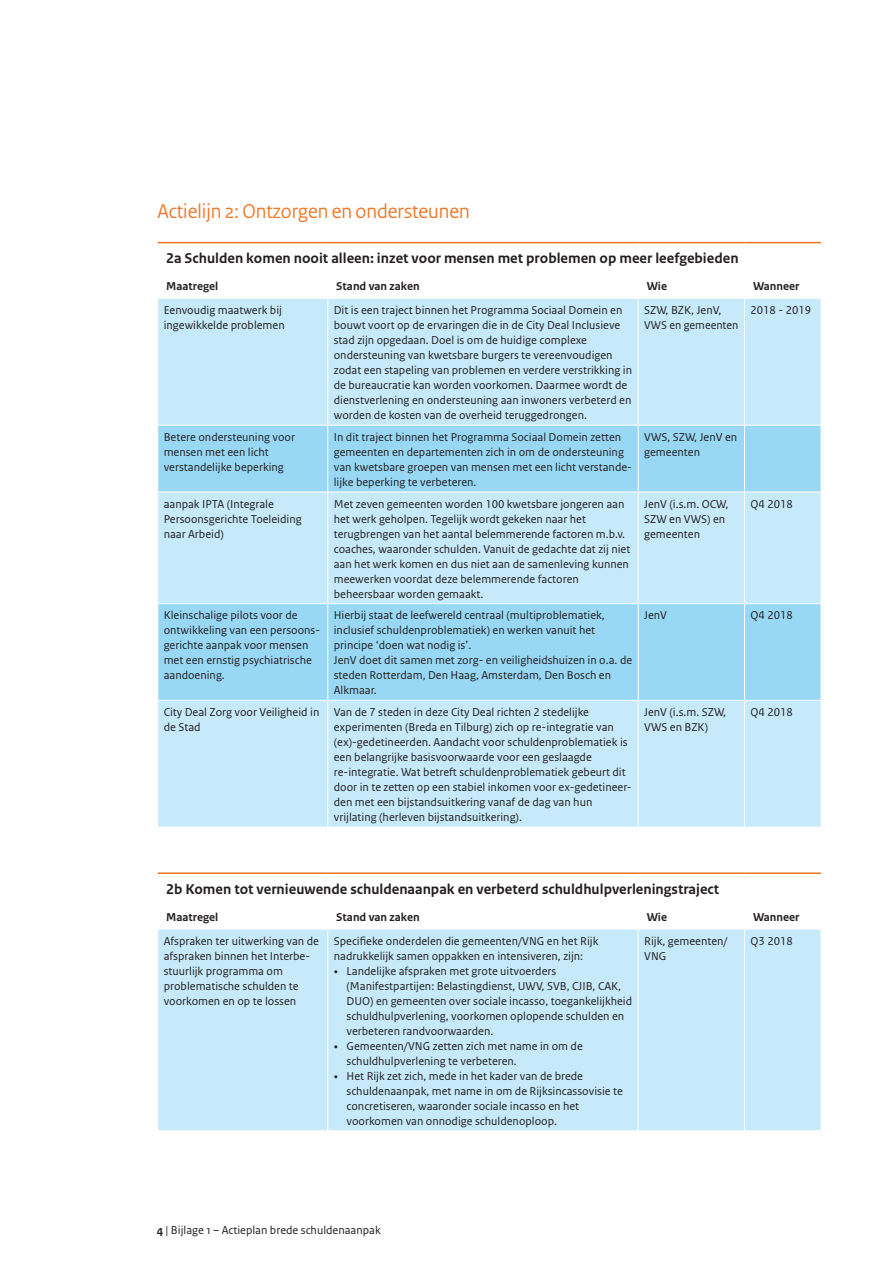
<style>
.page{position:relative;width:893px;height:1263px;background:#fff}
.page>*{position:absolute;margin:0;border:0;box-sizing:border-box;transform-origin:0 0}
._04_RO_Paragraafkop{font:21px "Rijksoverheid Sans Heading";color:#f47321}
._30_RO_Tabel_Kop{font:700 15px "Rijksoverheid Sans Text";color:#231f20}
._32_RO_Tabel_Broodte{font:12px/15px "Rijksoverheid Sans Text";color:#231f20}
._31_RO_Tabel_Tussenk{font:700 12px "Rijksoverheid Sans Text";color:#231f20}
.s1{font-family:"Rijksoverheid Serif"}
.s2{font-weight:700}
</style>
<div class="page">
<div style="left:158px;top:299px;width:663px;height:528px;background:#c6eafa"></div>
<svg style="left:158px;top:426px;width:663px;height:274px;background:#acdff7"></svg>
<hr style="left:327px;top:299px;width:1px;height:126px;background:#fff">
<hr style="left:638px;top:299px;width:1px;height:126px;background:#fff">
<hr style="left:744px;top:299px;width:1px;height:126px;background:#fff">
<hr style="left:157px;top:425px;width:171px;height:1px;background:#fff">
<hr style="left:328px;top:425px;width:310px;height:1px;background:#fff">
<hr style="left:327px;top:426px;width:1px;height:65px;background:#fff">
<hr style="left:638px;top:425px;width:106px;height:1px;background:#fff">
<hr style="left:638px;top:426px;width:1px;height:65px;background:#fff">
<hr style="left:744px;top:425px;width:77px;height:1px;background:#fff">
<hr style="left:744px;top:426px;width:1px;height:65px;background:#fff">
<hr style="left:157px;top:491px;width:171px;height:1px;background:#fff">
<hr style="left:328px;top:491px;width:310px;height:1px;background:#fff">
<hr style="left:327px;top:492px;width:1px;height:111px;background:#fff">
<hr style="left:638px;top:491px;width:106px;height:1px;background:#fff">
<hr style="left:638px;top:492px;width:1px;height:111px;background:#fff">
<hr style="left:744px;top:491px;width:77px;height:1px;background:#fff">
<hr style="left:744px;top:492px;width:1px;height:111px;background:#fff">
<hr style="left:157px;top:603px;width:171px;height:1px;background:#fff">
<hr style="left:328px;top:603px;width:310px;height:1px;background:#fff">
<hr style="left:327px;top:604px;width:1px;height:96px;background:#fff">
<hr style="left:638px;top:603px;width:106px;height:1px;background:#fff">
<hr style="left:638px;top:604px;width:1px;height:96px;background:#fff">
<hr style="left:744px;top:603px;width:77px;height:1px;background:#fff">
<hr style="left:744px;top:604px;width:1px;height:96px;background:#fff">
<hr style="left:157px;top:700px;width:171px;height:1px;background:#fff">
<hr style="left:328px;top:700px;width:310px;height:1px;background:#fff">
<hr style="left:327px;top:701px;width:1px;height:126px;background:#fff">
<hr style="left:638px;top:700px;width:106px;height:1px;background:#fff">
<hr style="left:638px;top:701px;width:1px;height:126px;background:#fff">
<hr style="left:744px;top:700px;width:77px;height:1px;background:#fff">
<hr style="left:744px;top:701px;width:1px;height:126px;background:#fff">
<hr style="left:158px;top:242px;width:170px;height:1px;background:#f47321">
<hr style="left:328px;top:242px;width:310px;height:1px;background:#f47321">
<hr style="left:638px;top:242px;width:106px;height:1px;background:#f47321">
<hr style="left:744px;top:242px;width:77px;height:1px;background:#f47321">
<div style="left:158px;top:930px;width:663px;height:200px;background:#c6eafa"></div>
<hr style="left:327px;top:929px;width:1px;height:201px;background:#fff">
<hr style="left:638px;top:929px;width:1px;height:201px;background:#fff">
<hr style="left:744px;top:929px;width:1px;height:201px;background:#fff">
<hr style="left:158px;top:872px;width:170px;height:2px;background:#f47321">
<hr style="left:328px;top:872px;width:310px;height:2px;background:#f47321">
<hr style="left:638px;top:872px;width:106px;height:2px;background:#f47321">
<hr style="left:744px;top:872px;width:77px;height:2px;background:#f47321">
<p class="_04_RO_Paragraafkop" style="left:157px;top:199px;width:314px">Actielijn 2: Ontzorgen en ondersteunen</p>
<p class="_30_RO_Tabel_Kop" style="left:166px;top:250px;width:574px">2a Schulden komen nooit alleen: inzet voor mensen met problemen op meer leefgebieden</p>
<p class="_31_RO_Tabel_Tussenk" style="left:166px;top:279px;width:54px">Maatregel</p>
<p class="_31_RO_Tabel_Tussenk" style="left:336px;top:279px;width:85px">Stand van zaken</p>
<p class="_31_RO_Tabel_Tussenk" style="left:647px;top:279px;width:22px">Wie</p>
<p class="_31_RO_Tabel_Tussenk" style="left:753px;top:279px;width:48px">Wanneer</p>
<p class="_32_RO_Tabel_Broodte" style="left:164px;top:303px;width:123px">Eenvoudig maatwerk bij ingewikkelde problemen</p>
<p class="_32_RO_Tabel_Broodte" style="left:334px;top:303px;width:300px">Dit is een traject binnen het Programma Sociaal Domein en bouwt voort op de ervaringen die in de City Deal Inclusieve stad zijn opgedaan. Doel is om de huidige complexe ondersteuning van kwetsbare burgers te vereenvoudigen zodat een stapeling van problemen en verdere verstrikking in de bureaucratie kan worden voorkomen. Daarmee wordt de dienstverlening en ondersteuning aan inwoners verbeterd en worden de kosten van de overheid teruggedrongen.</p>
<p class="_32_RO_Tabel_Broodte" style="left:644px;top:303px;width:96px">SZW, BZK, JenV,<br>VWS en gemeenten</p>
<p class="_32_RO_Tabel_Broodte" style="left:750px;top:303px;width:62px">2018 - 2019</p>
<p class="_32_RO_Tabel_Broodte" style="left:164px;top:430px;width:133px">Betere ondersteuning voor mensen met een licht verstandelijke beperking</p>
<p class="_32_RO_Tabel_Broodte" style="left:334px;top:430px;width:300px">In dit traject binnen het Programma Sociaal Domein zetten gemeenten en departementen zich in om de ondersteuning van kwetsbare groepen van mensen met een licht verstande&shy;lijke beperking te verbeteren.</p>
<p class="_32_RO_Tabel_Broodte" style="left:644px;top:430px;width:95px">VWS, SZW, JenV en gemeenten</p>
<p class="_32_RO_Tabel_Broodte" style="left:164px;top:496px;width:139px">aanpak IPTA (Integrale<br>Persoonsgerichte Toeleiding naar Arbeid)</p>
<p class="_32_RO_Tabel_Broodte" style="left:334px;top:496px;width:298px">Met zeven gemeenten worden 100 kwetsbare jongeren aan het werk geholpen. Tegelijk wordt gekeken naar het terugbrengen van het aantal belemmerende factoren m.b.v. coaches, waaronder schulden. Vanuit de gedachte dat zij niet aan het werk komen en dus niet aan de samenleving kunnen meewerken voordat deze belemmerende factoren beheersbaar worden gemaakt.</p>
<p class="_32_RO_Tabel_Broodte" style="left:644px;top:496px;width:86px">JenV (i.s.m. OCW,<br>SZW en VWS) en gemeenten</p>
<p class="_32_RO_Tabel_Broodte" style="left:750px;top:496px;width:44px">Q4 2018</p>
<p class="_32_RO_Tabel_Broodte" style="left:164px;top:608px;width:158px">Kleinschalige pilots voor de ontwikkeling van een persoons&shy;gerichte aanpak voor mensen met een ernstig psychiatrische aandoening.</p>
<p class="_32_RO_Tabel_Broodte" style="left:334px;top:608px;width:272px">Hierbij staat de leefwereld centraal (multiproblematiek, inclusief schuldenproblematiek) en werken vanuit het principe ‘doen wat nodig is’.</p>
<p class="_32_RO_Tabel_Broodte" style="left:644px;top:608px;width:24px">JenV</p>
<p class="_32_RO_Tabel_Broodte" style="left:750px;top:608px;width:44px">Q4 2018</p>
<p class="_32_RO_Tabel_Broodte" style="left:334px;top:653px;width:300px">JenV doet dit samen met zorg- en veiligheidshuizen in o.a. de steden Rotterdam, Den Haag, Amsterdam, Den Bosch en<br>Alkmaar.</p>
<p class="_32_RO_Tabel_Broodte" style="left:164px;top:705px;width:157px">City Deal Zorg voor Veiligheid in de Stad</p>
<p class="_32_RO_Tabel_Broodte" style="left:334px;top:705px;width:299px">Van de 7 steden in deze City Deal richten 2 stedelijke experimenten (Breda en Tilburg) zich op re-integratie van (ex)-gedetineerden. Aandacht voor schuldenproblematiek is een belangrijke basisvoorwaarde voor een geslaagde re-integratie. Wat betreft schuldenproblematiek gebeurt dit door in te zetten op een stabiel inkomen voor ex-gedetineer&shy;den met een bijstandsuitkering vanaf de dag van hun vrijlating (herleven bijstandsuitkering).</p>
<p class="_32_RO_Tabel_Broodte" style="left:644px;top:705px;width:84px">JenV (i.s.m. SZW,<br>VWS en BZK)</p>
<p class="_32_RO_Tabel_Broodte" style="left:750px;top:705px;width:44px">Q4 2018</p>
<p class="_30_RO_Tabel_Kop" style="left:166px;top:880px;width:554px">2b Komen tot vernieuwende schuldenaanpak en verbeterd schuldhulpverleningstraject</p>
<p class="_31_RO_Tabel_Tussenk" style="left:166px;top:910px;width:54px">Maatregel</p>
<p class="_31_RO_Tabel_Tussenk" style="left:336px;top:910px;width:85px">Stand van zaken</p>
<p class="_31_RO_Tabel_Tussenk" style="left:647px;top:910px;width:22px">Wie</p>
<p class="_31_RO_Tabel_Tussenk" style="left:753px;top:910px;width:48px">Wanneer</p>
<p class="_32_RO_Tabel_Broodte" style="left:164px;top:933px;width:157px">Afspraken ter uitwerking van de afspraken binnen het Interbe&shy;stuurlijk programma om problematische schulden te voorkomen en op te lossen</p>
<p class="_32_RO_Tabel_Broodte" style="left:334px;top:933px;width:266px">Specifieke onderdelen die gemeenten/VNG en het Rijk nadrukkelijk samen oppakken en intensiveren, zijn:</p>
<p class="_32_RO_Tabel_Broodte" style="left:644px;top:933px;width:85px">Rijk, gemeenten/<br>VNG</p>
<p class="_32_RO_Tabel_Broodte" style="left:750px;top:933px;width:44px">Q3 2018</p>
<p class="_32_RO_Tabel_Broodte" style="left:347px;top:963px;width:287px;text-indent:-13px"><span class="s1">•</span> Landelijke afspraken met grote uitvoerders (Manifestpartijen: Belastingdienst, UWV, SVB, CJIB, CAK, DUO) en gemeenten over sociale incasso, toegankelijkheid schuldhulpverlening, voorkomen oplopende schulden en verbeteren randvoorwaarden.</p>
<p class="_32_RO_Tabel_Broodte" style="left:347px;top:1038px;width:238px;text-indent:-13px"><span class="s1">•</span> Gemeenten/VNG zetten zich met name in om de schuldhulpverlening te verbeteren.</p>
<p class="_32_RO_Tabel_Broodte" style="left:347px;top:1068px;width:278px;text-indent:-13px"><span class="s1">•</span> Het Rijk zet zich, mede in het kader van de brede schuldenaanpak, met name in om de Rijksincassovisie te concretiseren, waaronder sociale incasso en het voorkomen van onnodige schuldenoploop.</p>
<p class="_32_RO_Tabel_Broodte" style="left:157px;top:1223px;width:225px"><span class="s2">4</span> | Bijlage 1 – Actieplan brede schuldenaanpak</p>
</div>
